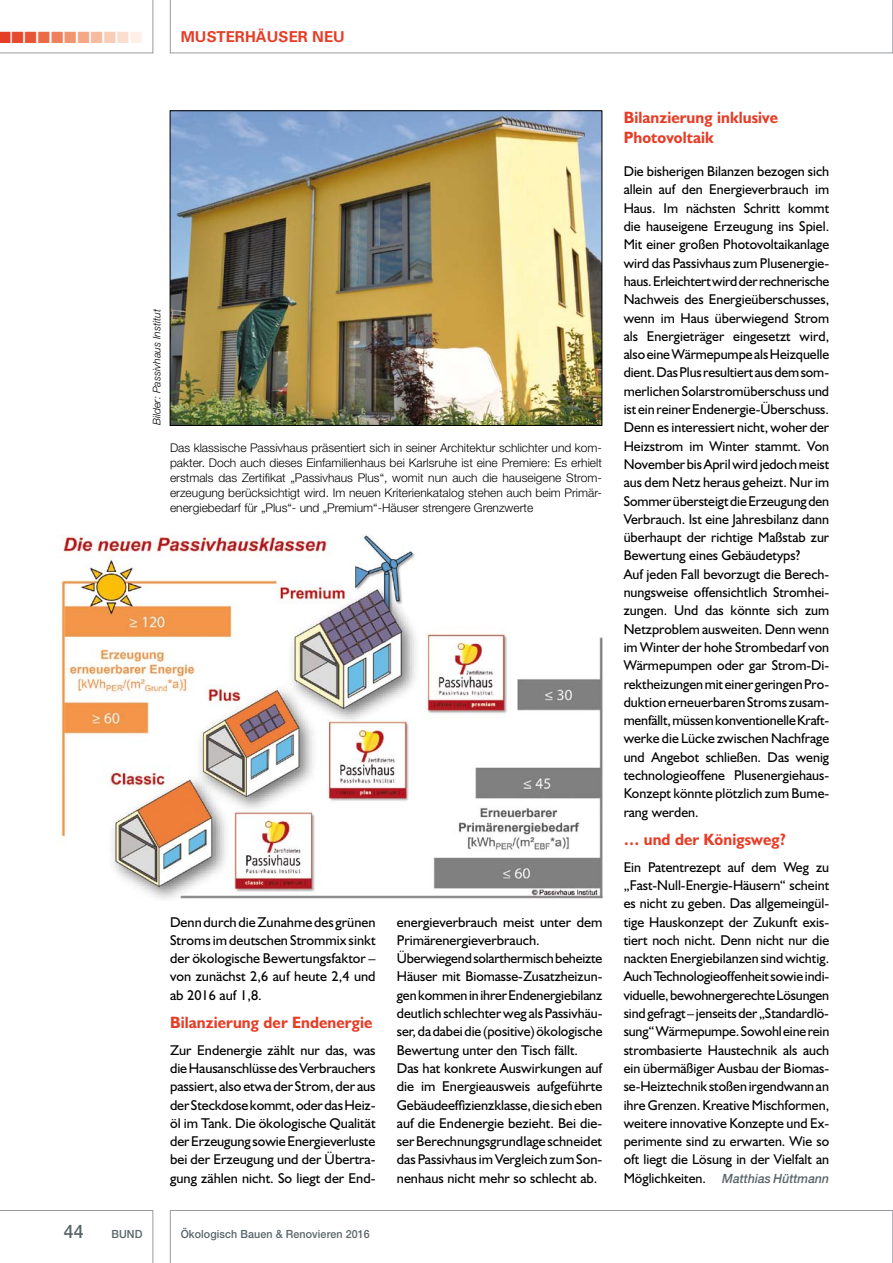
<style>
.page{position:relative;width:893px;height:1263px;background:#fff}
.page>*{position:absolute;margin:0;border:0;box-sizing:border-box;transform-origin:0 0}
.t1{font:500 18.75px "Helvetica Neue";color:#58646a;scale:.95 1}
.t2{font:700 16.5px/19.5px "Humanist 521 BT";letter-spacing:.005em;color:#e63d27;scale:.95 1}
.t3{font:16.2px "Zapf Dingbats";color:#e63d27}
.t4{font:700 15px "Univers LT";letter-spacing:.005em;color:#e63d27}
.t5{font:14.25px/18.3px "Humanist 521 BT";color:#000;text-align:justify}
.t6{font:italic 500 12.75px "Helvetica Neue";letter-spacing:.005em;color:#58646a;scale:.95 1}
.t7{font:300 12px/15px "Helvetica Neue";color:#000;text-align:justify}
.t8{font:500 11.25px "Helvetica Neue";letter-spacing:.01em;color:#58646a;scale:.95 1}
.t9{font:italic 300 10.5px "Helvetica Neue";color:#000}
.s1{color:#e7492e}
.s2{color:#e85536}
.s3{color:#eb6b47}
.s4{color:#ee805b}
.s5{color:#f19470}
.s6{color:#f4a887}
.s7{color:#f7bb9f}
.s8{color:#f9cdb7}
.s9{color:#fcdecf}
.s10{color:#feefe7}
.s11{font-family:"Humanist 521 BT";font-weight:400;font-style:normal;font-size:14.25px;color:#000}
</style>
<div class="page">
<svg style="left:170px;top:0;width:723px;height:53px"></svg>
<svg style="left:0;top:0;width:153px;height:53px"></svg>
<svg style="left:170px;top:1210px;width:723px;height:53px"></svg>
<svg style="left:0;top:1210px;width:153px;height:53px"></svg>
<img style="left:56px;top:535px;width:547px;height:364px">
<img style="left:172px;top:113px;width:428px;height:311px">
<div style="left:170px;top:111px;width:432px;height:315px;border:1px solid #000"></div>
<p class="t3" style="left:-2px;top:30px;width:146px">■<span class="s1">■</span><span class="s2">■</span><span class="s3">■</span><span class="s4">■</span><span class="s5">■</span><span class="s6">■</span><span class="s7">■</span><span class="s8">■</span><span class="s9">■</span><span class="s10">■</span></p>
<p class="t4" style="left:181px;top:28px;width:166px">MUSTERHÄUSER NEU</p>
<p class="t9" style="left:150px;top:425px;width:118px;rotate:-90deg">Bilder: Passivhaus Institut</p>
<p class="t7" style="left:170px;top:440px;width:433px">Das klassische Passivhaus präsentiert sich in seiner Architektur schlichter und kom&shy;pakter. Doch auch dieses Einfamilienhaus bei Karlsruhe ist eine Premiere: Es erhielt erstmals das Zertifikat „Passivhaus Plus“, womit nun auch die hauseigene Strom&shy;erzeugung berücksichtigt wird. Im neuen Kriterienkatalog stehen auch beim Primär&shy;energiebedarf für „Plus“- und „Premium“-Häuser strengere Grenzwerte</p>
<p class="t5" style="left:170px;top:912px;width:207px">Denn durch die Zunahme des grünen Stroms im deutschen Strommix sinkt der ökologische Bewertungsfaktor – von zunächst 2,6 auf heute 2,4 und ab 2016 auf 1,8.</p>
<p class="t2" style="left:170px;top:1012px;width:214px">Bilanzierung der Endenergie</p>
<p class="t5" style="left:170px;top:1040px;width:207px">Zur Endenergie zählt nur das, was die Hausanschlüsse des Verbrauchers passiert, also etwa der Strom, der aus der Steckdose kommt, oder das Heiz&shy;öl im Tank. Die ökologische Qualität der Erzeugung sowie Energieverluste bei der Erzeugung und der Übertra&shy;gung zählen nicht. So liegt der End-</p>
<p class="t5" style="left:397px;top:912px;width:207px;text-align:left">energieverbrauch meist unter dem Primärenergieverbrauch.<br>Überwiegend solarthermisch beheizte Häuser mit Biomasse-Zusatzheizun&shy;gen kommen in ihrer Endenergiebilanz deutlich schlechter weg als Passivhäu&shy;ser, da dabei die (positive) ökologische Bewertung unter den Tisch fällt.<br>Das hat konkrete Auswirkungen auf die im Energieausweis aufgeführte Gebäudeeffizienzklasse, die sich eben auf die Endenergie bezieht. Bei die&shy;ser Berechnungsgrundlage schneidet das Passivhaus im Vergleich zum Son&shy;nenhaus nicht mehr so schlecht ab.</p>
<p class="t1" style="left:64px;top:1220px;width:23px">44</p>
<p class="t8" style="left:111px;top:1227px;width:34px">BUND</p>
<p class="t8" style="left:181px;top:1227px;width:201px">Ökologisch Bauen &amp; Renovieren 2016</p>
<p class="t2" style="left:624px;top:107px;width:164px">Bilanzierung inklusive<br>Photovoltaik</p>
<p class="t5" style="left:624px;top:162px;width:207px;text-align:left">Die bisherigen Bilanzen bezogen sich allein auf den Energieverbrauch im Haus. Im nächsten Schritt kommt die hauseigene Erzeugung ins Spiel.<br>Mit einer großen Photovoltaikanlage wird das Passivhaus zum Plusenergie&shy;haus. Erleichtert wird der rechnerische Nachweis des Energieüberschusses, wenn im Haus überwiegend Strom als Energieträger eingesetzt wird, also eine Wärmepumpe als Heizquelle dient. Das Plus resultiert aus dem som&shy;merlichen Solarstromüberschuss und ist ein reiner Endenergie-Überschuss.<br>Denn es interessiert nicht, woher der Heizstrom im Winter stammt. Von November bis April wird jedoch meist aus dem Netz heraus geheizt. Nur im Sommer übersteigt die Erzeugung den Verbrauch. Ist eine Jahresbilanz dann überhaupt der richtige Maßstab zur Bewertung eines Gebäudetyps?<br>Auf jeden Fall bevorzugt die Berech&shy;nungsweise offensichtlich Stromhei&shy;zungen. Und das könnte sich zum Netzproblem ausweiten. Denn wenn im Winter der hohe Strombedarf von Wärmepumpen oder gar Strom-Di&shy;rektheizungen mit einer geringen Pro&shy;duktion erneuerbaren Stroms zusam&shy;menfällt, müssen konventionelle Kraft&shy;werke die Lücke zwischen Nachfrage und Angebot schließen. Das wenig technologieoffene Plusenergiehaus-Konzept könnte plötzlich zum Bume&shy;rang werden.</p>
<p class="t2" style="left:624px;top:829px;width:173px">… und der Königsweg?</p>
<p class="t5" style="left:624px;top:857px;width:207px">Ein Patentrezept auf dem Weg zu „Fast-Null-Energie-Häusern“ scheint es nicht zu geben. Das allgemeingül&shy;tige Hauskonzept der Zukunft exis&shy;tiert noch nicht. Denn nicht nur die nackten Energiebilanzen sind wichtig.<br>Auch Technologieoffenheit sowie indi&shy;viduelle, bewohnergerechte Lösungen sind gefragt – jenseits der „Standardlö&shy;sung“ Wärmepumpe. Sowohl eine rein strombasierte Haustechnik als auch ein übermäßiger Ausbau der Biomas&shy;se-Heiztechnik stoßen irgendwann an ihre Grenzen. Kreative Mischformen, weitere innovative Konzepte und Ex&shy;perimente sind zu erwarten. Wie so oft liegt die Lösung in der Vielfalt an</p>
<p class="t6" style="left:624px;top:1171px;width:218px"><span class="s11">Möglichkeiten.</span> Matthias Hüttmann</p>
</div>
